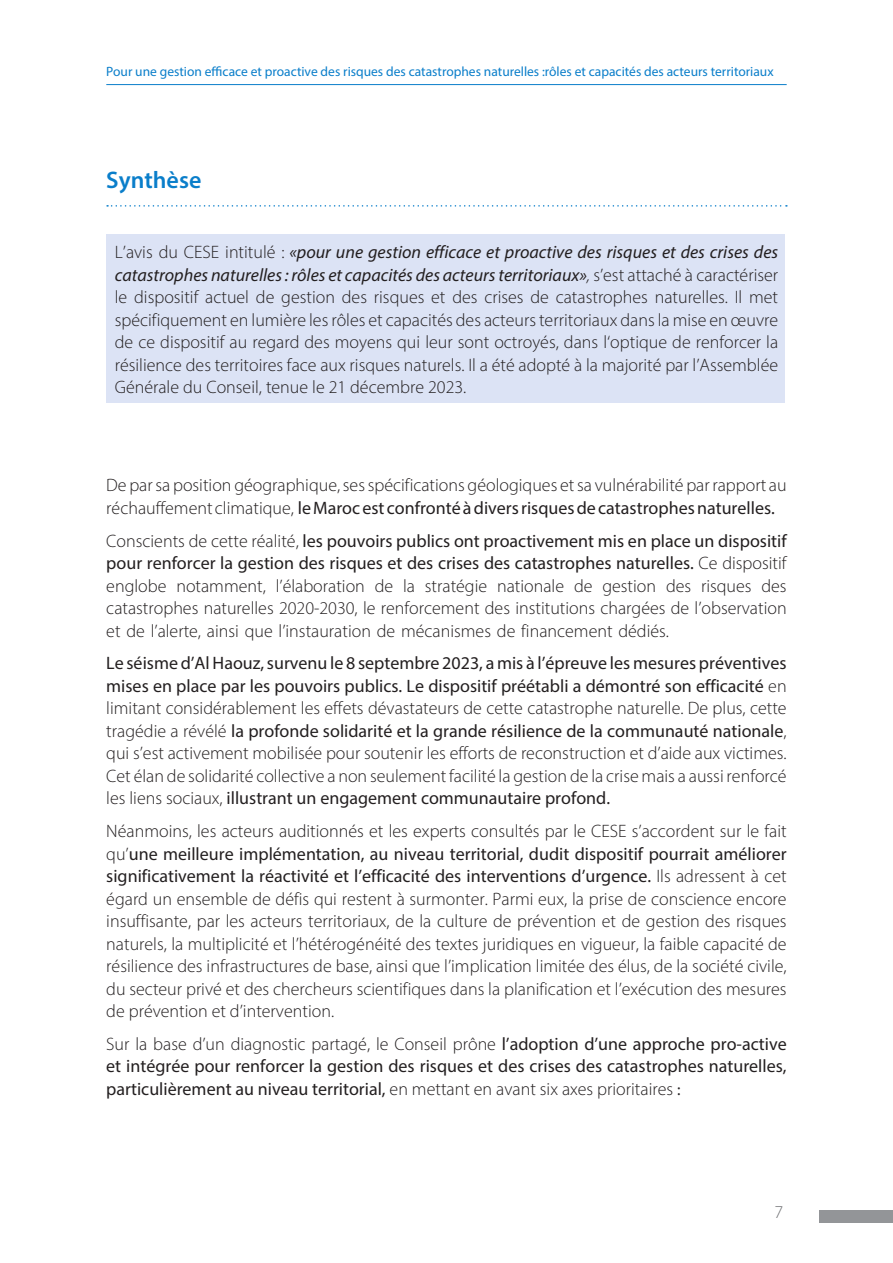
<style>
.page{position:relative;width:893px;height:1263px;background:#fff}
.page>*{position:absolute;margin:0;border:0;box-sizing:border-box;transform-origin:0 0}
.Titre_partie{font:600 24px "Myriad Pro";color:#0a7eca}
.Texte_courant{font:300 18px/22.5px "Myriad Pro";color:#231f20;text-align:justify}
.Texte_courant-2{font:18px/22.5px "Myriad Pro";color:#231f20;text-align:justify}
.t1{font:300 18px "Myriad Pro";color:#6c6d70}
.t2{font:13.5px "Myriad Pro";color:#0a7eca}
.s1{font-weight:400;font-style:italic}
.s2{font-style:italic}
.s3{font-weight:400}
.s4{font-weight:300}
.s5{font-size:16.5px}
</style>
<div class="page">
<hr style="left:106px;top:84px;width:681px;height:1px;background:#0a7eca">
<div style="left:819px;top:1210px;width:74px;height:13px;background:#939598"></div>
<div style="left:106px;top:234px;width:679px;height:168px;background:#dce3f5"></div>
<svg style="left:107px;top:205px;width:680px;height:2px"></svg>
<p class="t2" style="left:106px;top:64px;width:669px">Pour une gestion efficace et proactive des risques des catastrophes naturelles :rôles et capacités des acteurs territoriaux</p>
<p class="Titre_partie" style="left:106px;top:165px;width:97px">Synthèse</p>
<p class="Texte_courant" style="left:115px;top:241px;width:665px">L’avis du CESE intitulé : <span class="s1">«pour une gestion efficace et proactive des risques et des crises des catastrophes naturelles : rôles et capacités des acteurs territoriaux»</span><span class="s2">,</span> s’est attaché à caractériser le dispositif actuel de gestion des risques et des crises de catastrophes naturelles. Il met spécifiquement en lumière les rôles et capacités des acteurs territoriaux dans la mise en œuvre de ce dispositif au regard des moyens qui leur sont octroyés, dans l‘optique de renforcer la résilience des territoires face aux risques naturels. Il a été adopté à la majorité par l’Assemblée Générale du Conseil, tenue le 21 décembre 2023.</p>
<p class="Texte_courant" style="left:106px;top:474px;width:682px">De par sa position géographique, ses spécifications géologiques et sa vulnérabilité par rapport au réchauffement climatique, <span class="s3">le Maroc est confronté à divers risques de catastrophes naturelles.</span></p>
<p class="Texte_courant" style="left:106px;top:529px;width:682px">Conscients de cette réalité, <span class="s3">les pouvoirs publics ont proactivement mis en place un dispositif pour renforcer la gestion des risques et des crises des catastrophes naturelles.</span> Ce dispositif englobe notamment, l’élaboration de la stratégie nationale de gestion des risques des catastrophes naturelles 2020-2030, le renforcement des institutions chargées de l’observation et de l’alerte, ainsi que l’instauration de mécanismes de financement dédiés.</p>
<p class="Texte_courant" style="left:106px;top:652px;width:682px"><span class="s3">Le séisme d’Al Haouz, survenu le 8 septembre 2023, a mis à l’épreuve les mesures préventives mises en place par les pouvoirs publics. Le dispositif préétabli a démontré son efficacité</span> en limitant considérablement les effets dévastateurs de cette catastrophe naturelle. De plus, cette tragédie a révélé <span class="s3">la profonde solidarité et la grande résilience de la communauté nationale</span>, qui s’est activement mobilisée pour soutenir les efforts de reconstruction et d’aide aux victimes.<br>Cet élan de solidarité collective a non seulement facilité la gestion de la crise mais a aussi renforcé les liens sociaux, <span class="s3">illustrant un engagement communautaire profond.</span></p>
<p class="Texte_courant" style="left:106px;top:820px;width:682px">Néanmoins, les acteurs auditionnés et les experts consultés par le CESE s’accordent sur le fait qu’<span class="s3">une meilleure implémentation, au niveau territorial, dudit dispositif pourrait améliorer significativement la réactivité et l’efficacité des interventions d’urgence.</span> Ils adressent à cet égard un ensemble de défis qui restent à surmonter. Parmi eux, la prise de conscience encore insuffisante, par les acteurs territoriaux, de la culture de prévention et de gestion des risques naturels, la multiplicité et l’hétérogénéité des textes juridiques en vigueur, la faible capacité de résilience des infrastructures de base, ainsi que l’implication limitée des élus, de la société civile, du secteur privé et des chercheurs scientifiques dans la planification et l’exécution des mesures de prévention et d’intervention.</p>
<p class="Texte_courant-2" style="left:106px;top:1032px;width:682px"><span class="s4">Sur la base d’un diagnostic partagé, le Conseil prône</span> l’adoption d’une approche pro-active et intégrée pour renforcer la gestion des risques et des crises des catastrophes naturelles, particulièrement au niveau territorial, <span class="s4">en mettant en avant six axes prioritaires</span> <span class="s5">:</span></p>
<p class="t1" style="left:774px;top:1201px;width:10px">7</p>
</div>
